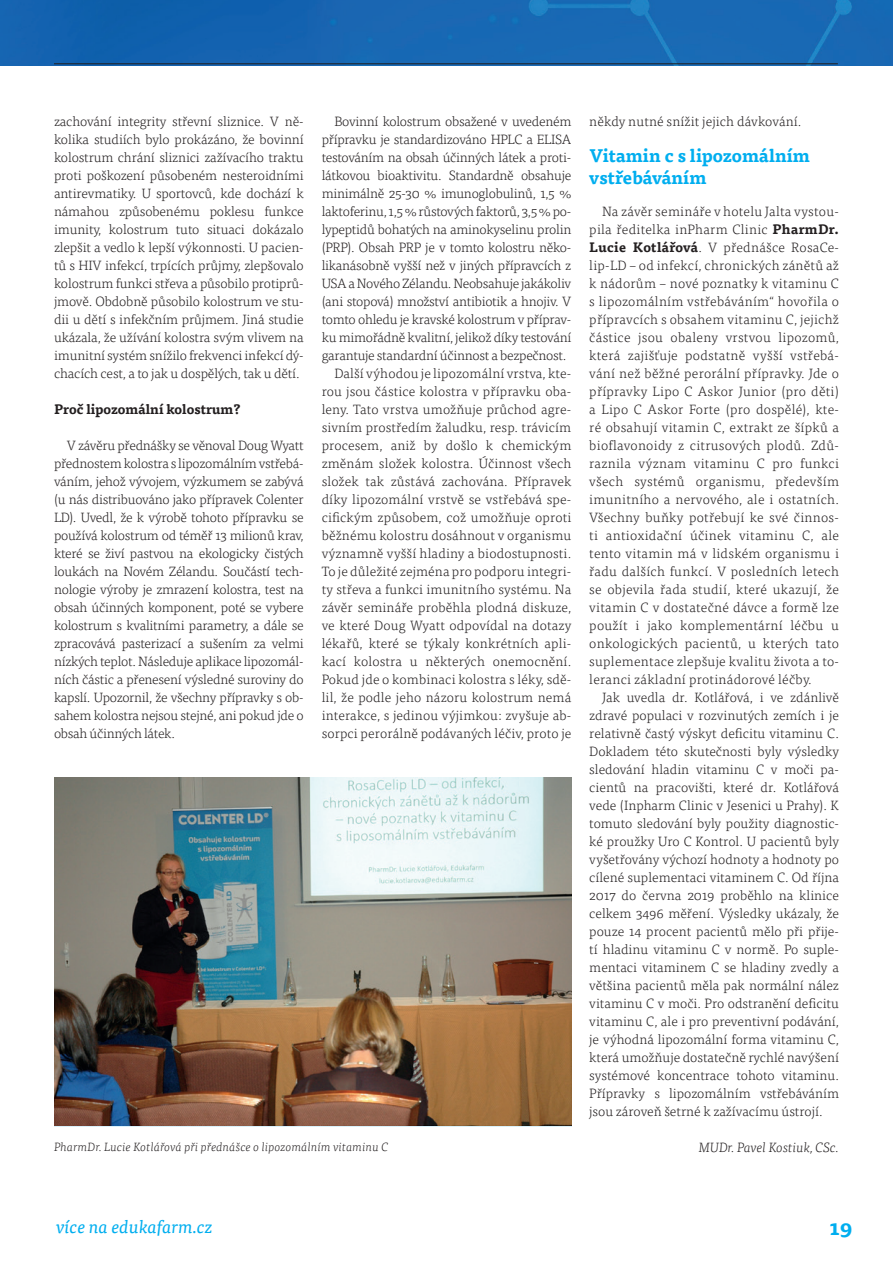
<style>
.page{position:relative;width:893px;height:1263px;background:#fff}
.page>*{position:absolute;margin:0;border:0;box-sizing:border-box;transform-origin:0 0}
.t1{font:700 21px "Tisa Pro";color:#00aeef}
.t2{font:700 18px/21.6px "Tisa Pro";color:#00aeef}
.t3{font:italic 18px "Tisa Pro";color:#00aeef}
.t4{font:300 13.5px/18px "Tisa Pro";color:#231f20;text-align:justify}
.t5{font:300 13.5px "Tisa Pro";letter-spacing:-.02em;color:#231f20}
.t6{font:700 13.5px "Tisa Pro";color:#231f20}
.t7{font:italic 300 13.5px "Tisa Pro";color:#231f20}
.t8{font:italic 300 12px "Tisa Pro";letter-spacing:.01em;color:#231f20}
.s1{font-weight:700}
</style>
<div class="page">
<img style="left:0;top:0;width:893px;height:65px">
<hr style="left:54px;top:64px;width:784px;height:1px;background:#231f20">
<img style="left:54px;top:777px;width:517px;height:349px">
<p class="t4" style="left:54px;top:112px;width:251px">zachování integrity střevní sliznice. V ně&shy;kolika studiích bylo prokázáno, že bovinní kolostrum chrání sliznici zažívacího traktu proti poškození působeném nesteroidními antirevmatiky. U sportovců, kde dochází k námahou způsobenému poklesu funkce imunity, kolostrum tuto situaci dokázalo zlepšit a vedlo k lepší výkonnosti. U pacien&shy;tů s HIV infekcí, trpících průjmy, zlepšovalo kolostrum funkci střeva a působilo protiprů&shy;jmově. Obdobně působilo kolostrum ve stu&shy;dii u dětí s infekčním průjmem. Jiná studie ukázala, že užívání kolostra svým vlivem na imunitní systém snížilo frekvenci infekcí dý&shy;chacích cest, a to jak u dospělých, tak u dětí.</p>
<p class="t6" style="left:54px;top:398px;width:188px">Proč lipozomální kolostrum?</p>
<p class="t4" style="left:54px;top:436px;width:251px;text-indent:13px">V závěru přednášky se věnoval Doug Wyatt přednostem kolostra s lipozomálním vstřebá&shy;váním, jehož vývojem, výzkumem se zabývá (u nás distribuováno jako přípravek Colenter LD). Uvedl, že k výrobě tohoto přípravku se používá kolostrum od téměř 13 milionů krav, které se živí pastvou na ekologicky čistých loukách na Novém Zélandu. Součástí tech&shy;nologie výroby je zmrazení kolostra, test na obsah účinných komponent, poté se vybere kolostrum s kvalitními parametry, a dále se zpracovává pasterizací a sušením za velmi nízkých teplot. Následuje aplikace lipozomál&shy;ních částic a přenesení výsledné suroviny do kapslí. Upozornil, že všechny přípravky s ob&shy;sahem kolostra nejsou stejné, ani pokud jde o obsah účinných látek.</p>
<p class="t5" style="left:334px;top:112px;width:238px">Bovinní kolostrum obsažené v uvedeném</p>
<p class="t5" style="left:322px;top:130px;width:251px">přípravku je standardizováno HPLC a ELISA</p>
<p class="t5" style="left:322px;top:148px;width:251px">testováním na obsah účinných látek a proti-</p>
<p class="t5" style="left:322px;top:166px;width:251px">látkovou bioaktivitu. Standardně obsahuje</p>
<p class="t5" style="left:322px;top:184px;width:251px">minimálně 25-30 % imunoglobulinů, 1,5 %</p>
<p class="t5" style="left:322px;top:202px;width:251px">laktoferinu, 1,5 % růstových faktorů, 3,5 % po-</p>
<p class="t5" style="left:322px;top:220px;width:251px">lypeptidů bohatých na aminokyselinu prolin</p>
<p class="t5" style="left:322px;top:238px;width:251px">(PRP). Obsah PRP je v tomto kolostru něko-</p>
<p class="t5" style="left:322px;top:256px;width:251px">likanásobně vyšší než v jiných přípravcích z</p>
<p class="t5" style="left:322px;top:274px;width:251px">USA a Nového Zélandu. Neobsahuje jakákoliv</p>
<p class="t5" style="left:322px;top:292px;width:251px">(ani stopová) množství antibiotik a hnojiv. V</p>
<p class="t5" style="left:322px;top:310px;width:251px">tomto ohledu je kravské kolostrum v příprav-</p>
<p class="t5" style="left:322px;top:328px;width:251px">ku mimořádně kvalitní, jelikož díky testování</p>
<p class="t5" style="left:322px;top:346px;width:246px">garantuje standardní účinnost a bezpečnost.</p>
<p class="t4" style="left:334px;top:364px;width:238px">Další výhodou je lipozomální vrstva, kte-</p>
<p class="t4" style="left:322px;top:382px;width:251px">rou jsou částice kolostra v přípravku oba-</p>
<p class="t4" style="left:322px;top:400px;width:251px">leny. Tato vrstva umožňuje průchod agre-</p>
<p class="t4" style="left:322px;top:418px;width:251px">sivním prostředím žaludku, resp. trávicím</p>
<p class="t4" style="left:322px;top:436px;width:251px">procesem, aniž by došlo k chemickým</p>
<p class="t4" style="left:322px;top:454px;width:251px">změnám složek kolostra. Účinnost všech</p>
<p class="t4" style="left:322px;top:472px;width:251px">složek tak zůstává zachována. Přípravek</p>
<p class="t4" style="left:322px;top:489px;width:251px">díky lipozomální vrstvě se vstřebává spe-</p>
<p class="t4" style="left:322px;top:507px;width:251px">cifickým způsobem, což umožňuje oproti</p>
<p class="t4" style="left:322px;top:525px;width:251px">běžnému kolostru dosáhnout v organismu</p>
<p class="t4" style="left:322px;top:543px;width:251px">významně vyšší hladiny a biodostupnosti.</p>
<p class="t4" style="left:322px;top:561px;width:251px">To je důležité zejména pro podporu integri-</p>
<p class="t4" style="left:322px;top:579px;width:251px">ty střeva a funkci imunitního systému. Na</p>
<p class="t4" style="left:322px;top:597px;width:251px">závěr semináře proběhla plodná diskuze,</p>
<p class="t4" style="left:322px;top:615px;width:251px">ve které Doug Wyatt odpovídal na dotazy</p>
<p class="t4" style="left:322px;top:633px;width:251px">lékařů, které se týkaly konkrétních apli-</p>
<p class="t4" style="left:322px;top:651px;width:251px">kací kolostra u některých onemocnění.</p>
<p class="t4" style="left:322px;top:669px;width:251px">Pokud jde o kombinaci kolostra s léky, sdě-</p>
<p class="t4" style="left:322px;top:687px;width:251px">lil, že podle jeho názoru kolostrum nemá</p>
<p class="t4" style="left:322px;top:705px;width:251px">interakce, s jedinou výjimkou: zvyšuje ab-</p>
<p class="t4" style="left:322px;top:723px;width:251px">sorpci perorálně podávaných léčiv, proto je</p>
<p class="t4" style="left:589px;top:111px;width:214px">někdy nutné snížit jejich dávkování.</p>
<h2 class="t2" style="left:589px;top:144px;width:222px">Vitamin c s lipozomálním vstřebáváním</h2>
<p class="t4" style="left:589px;top:202px;width:251px;text-indent:13px">Na závěr semináře v hotelu Jalta vystou&shy;pila ředitelka inPharm Clinic <span class="s1">PharmDr.<br>Lucie Kotlářová</span>. V přednášce RosaCe&shy;lip-LD – od infekcí, chronických zánětů až k nádorům – nové poznatky k vitaminu C s lipozomálním vstřebáváním“ hovořila o přípravcích s obsahem vitaminu C, jejichž částice jsou obaleny vrstvou lipozomů, která zajišťuje podstatně vyšší vstřebá&shy;vání než běžné perorální přípravky. Jde o přípravky Lipo C Askor Junior (pro děti) a Lipo C Askor Forte (pro dospělé), kte&shy;ré obsahují vitamin C, extrakt ze šípků a bioflavonoidy z citrusových plodů. Zdů&shy;raznila význam vitaminu C pro funkci všech systémů organismu, především imunitního a nervového, ale i ostatních.<br>Všechny buňky potřebují ke své činnos&shy;ti antioxidační účinek vitaminu C, ale tento vitamin má v lidském organismu i řadu dalších funkcí. V posledních letech se objevila řada studií, které ukazují, že vitamin C v dostatečné dávce a formě lze použít i jako komplementární léčbu u onkologických pacientů, u kterých tato suplementace zlepšuje kvalitu života a to&shy;leranci základní protinádorové léčby.</p>
<p class="t4" style="left:589px;top:688px;width:251px;text-indent:13px">Jak uvedla dr. Kotlářová, i ve zdánlivě zdravé populaci v rozvinutých zemích i je relativně častý výskyt deficitu vitaminu C.<br>Dokladem této skutečnosti byly výsledky sledování hladin vitaminu C v moči pa&shy;cientů na pracovišti, které dr. Kotlářová vede (Inpharm Clinic v Jesenici u Prahy). K tomuto sledování byly použity diagnostic&shy;ké proužky Uro C Kontrol. U pacientů byly vyšetřovány výchozí hodnoty a hodnoty po cílené suplementaci vitaminem C. Od října 2017 do června 2019 proběhlo na klinice celkem 3496 měření. Výsledky ukázaly, že pouze 14 procent pacientů mělo při přije&shy;tí hladinu vitaminu C v normě. Po suple&shy;mentaci vitaminem C se hladiny zvedly a většina pacientů měla pak normální nález vitaminu C v moči. Pro odstranění deficitu vitaminu C, ale i pro preventivní podávání, je výhodná lipozomální forma vitaminu C, která umožňuje dostatečně rychlé navýšení systémové koncentrace tohoto vitaminu.<br>Přípravky s lipozomálním vstřebáváním jsou zároveň šetrné k zažívacímu ústrojí.</p>
<p class="t8" style="left:54px;top:1138px;width:336px">PharmDr. Lucie Kotlářová při přednášce o lipozomálním vitaminu C</p>
<p class="t7" style="left:699px;top:1138px;width:142px">MUDr. Pavel Kostiuk, CSc.</p>
<h2 class="t3" style="left:56px;top:1213px;width:158px">více na edukafarm.cz</h2>
<h1 class="t1" style="left:829px;top:1210px;width:25px">19</h1>
</div>
